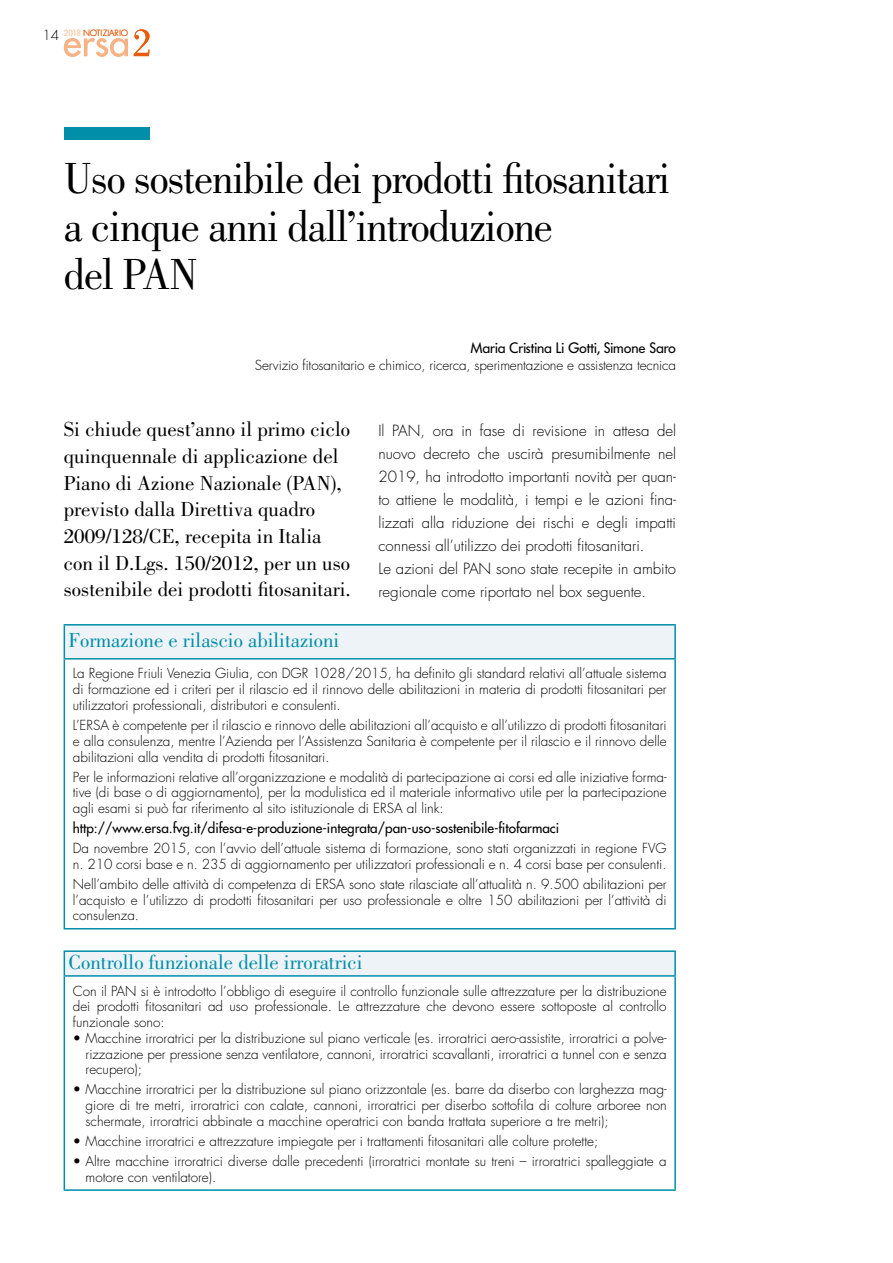
<style>
.page{position:relative;width:893px;height:1263px;background:#fff}
.page>*{position:absolute;margin:0;border:0;box-sizing:border-box;transform-origin:0 0}
.t1{font:45px/48px "Bodoni";letter-spacing:-.025em;color:#000;scale:.95 1}
.t2{font:21px/26.7px "Bodoni";color:#000}
.t3{font:21px "Bodoni";color:#008ea8}
.t4{font:300 15px/23.1px "Futura Std";color:#000}
.t5{font:15px "Futura BQ";letter-spacing:-.01em;color:#000}
.t6{font:300 13.5px/15.8px "Futura Std";color:#000;text-align:justify}
.t7{font:500 13.5px "Futura Std";color:#000}
.t8{font:300 9px "Futura BQ";letter-spacing:-.01em;color:#ea5b0b}
.s1{font-weight:400;color:#fbd3b6}
</style>
<div class="page">
<div style="left:64px;top:128px;width:85px;height:12px;background:#008ea8"></div>
<svg style="left:64px;top:38px;width:64px;height:19px"></svg>
<svg style="left:134px;top:29px;width:16px;height:27px"></svg>
<div style="left:64px;top:625px;width:611px;height:34px;background:#edf3f7"></div>
<hr style="left:64px;top:624px;width:612px;height:1px;background:#008ea8">
<hr style="left:64px;top:625px;width:1px;height:33px;background:#008ea8">
<hr style="left:674px;top:625px;width:2px;height:33px;background:#008ea8">
<hr style="left:64px;top:658px;width:612px;height:1px;background:#008ea8">
<hr style="left:64px;top:659px;width:1px;height:269px;background:#008ea8">
<hr style="left:674px;top:659px;width:2px;height:269px;background:#008ea8">
<hr style="left:64px;top:928px;width:612px;height:1px;background:#008ea8">
<div style="left:64px;top:951px;width:611px;height:25px;background:#edf3f7"></div>
<hr style="left:64px;top:950px;width:612px;height:2px;background:#008ea8">
<svg style="left:64px;top:952px;width:1px;height:23px"></svg>
<hr style="left:674px;top:952px;width:2px;height:23px;background:#008ea8">
<hr style="left:64px;top:975px;width:612px;height:2px;background:#008ea8">
<hr style="left:64px;top:977px;width:1px;height:212px;background:#008ea8">
<hr style="left:674px;top:977px;width:2px;height:212px;background:#008ea8">
<hr style="left:64px;top:1189px;width:612px;height:2px;background:#008ea8">
<p class="t6" style="left:43px;top:28px;width:18px">14</p>
<p class="t8" style="left:64px;top:28px;width:66px"><span class="s1">2018</span> NOTIZIARIO</p>
<h1 class="t1" style="left:64px;top:154px;width:640px">Uso sostenibile dei prodotti fitosanitari a cinque anni dall’introduzione<br>del PAN</h1>
<p class="t5" style="left:470px;top:339px;width:207px">Maria Cristina Li Gotti, Simone Saro</p>
<p class="t6" style="left:255px;top:358px;width:423px">Servizio fitosanitario e chimico, ricerca, sperimentazione e assistenza tecnica</p>
<p class="t2" style="left:64px;top:416px;width:288px">Si chiude quest’anno il primo ciclo quinquennale di applicazione del Piano di Azione Nazionale (PAN), previsto dalla Direttiva quadro 2009/128/CE, recepita in Italia con il D.Lgs. 150/2012, per un uso sostenibile dei prodotti fitosanitari.</p>
<p class="t4" style="left:378px;top:419px;width:299px">Il PAN, ora in fase di revisione in attesa del nuovo decreto che uscirà presumibilmente nel 2019, ha introdotto importanti novità per quan&shy;to attiene le modalità, i tempi e le azioni fina&shy;lizzati alla riduzione dei rischi e degli impatti connessi all’utilizzo dei prodotti fitosanitari.<br>Le azioni del PAN sono state recepite in ambito regionale come riportato nel box seguente.</p>
<h2 class="t3" style="left:69px;top:628px;width:272px">Formazione e rilascio abilitazioni</h2>
<p class="t6" style="left:73px;top:666px;width:595px">La Regione Friuli Venezia Giulia, con DGR 1028/2015, ha definito gli standard relativi all’attuale sistema di formazione ed i criteri per il rilascio ed il rinnovo delle abilitazioni in materia di prodotti fitosanitari per utilizzatori professionali, distributori e consulenti.</p>
<p class="t6" style="left:73px;top:718px;width:595px">L’ERSA è competente per il rilascio e rinnovo delle abilitazioni all’acquisto e all’utilizzo di prodotti fitosanitari e alla consulenza, mentre l’Azienda per l’Assistenza Sanitaria è competente per il rilascio e il rinnovo delle abilitazioni alla vendita di prodotti fitosanitari.</p>
<p class="t6" style="left:73px;top:769px;width:595px">Per le informazioni relative all’organizzazione e modalità di partecipazione ai corsi ed alle iniziative forma&shy;tive (di base o di aggiornamento), per la modulistica ed il materiale informativo utile per la partecipazione agli esami si può far riferimento al sito istituzionale di ERSA al link:</p>
<p class="t7" style="left:73px;top:819px;width:488px">http://www.ersa.fvg.it/difesa-e-produzione-integrata/pan-uso-sostenibile-fitofarmaci</p>
<p class="t6" style="left:73px;top:841px;width:595px">Da novembre 2015, con l’avvio dell’attuale sistema di formazione, sono stati organizzati in regione FVG n. 210 corsi base e n. 235 di aggiornamento per utilizzatori professionali e n. 4 corsi base per consulenti.</p>
<p class="t6" style="left:73px;top:876px;width:595px">Nell’ambito delle attività di competenza di ERSA sono state rilasciate all’attualità n. 9.500 abilitazioni per l’acquisto e l’utilizzo di prodotti fitosanitari per uso professionale e oltre 150 abilitazioni per l’attività di consulenza.</p>
<h2 class="t3" style="left:69px;top:950px;width:295px">Controllo funzionale delle irroratrici</h2>
<p class="t6" style="left:73px;top:983px;width:595px">Con il PAN si è introdotto l’obbligo di eseguire il controllo funzionale sulle attrezzature per la distribuzione dei prodotti fitosanitari ad uso professionale. Le attrezzature che devono essere sottoposte al controllo funzionale sono:</p>
<p class="t6" style="left:86px;top:1030px;width:583px;text-indent:-13px">• Macchine irroratrici per la distribuzione sul piano verticale (es. irroratrici aero-assistite, irroratrici a polve&shy;rizzazione per pressione senza ventilatore, cannoni, irroratrici scavallanti, irroratrici a tunnel con e senza recupero);</p>
<p class="t6" style="left:86px;top:1082px;width:583px;text-indent:-13px">• Macchine irroratrici per la distribuzione sul piano orizzontale (es. barre da diserbo con larghezza mag&shy;giore di tre metri, irroratrici con calate, cannoni, irroratrici per diserbo sottofila di colture arboree non schermate, irroratrici abbinate a macchine operatrici con banda trattata superiore a tre metri);</p>
<p class="t6" style="left:73px;top:1133px;width:527px">• Macchine irroratrici e attrezzature impiegate per i trattamenti fitosanitari alle colture protette;</p>
<p class="t6" style="left:86px;top:1153px;width:582px;text-indent:-13px">• Altre macchine irroratrici diverse dalle precedenti (irroratrici montate su treni – irroratrici spalleggiate a motore con ventilatore).</p>
</div>
